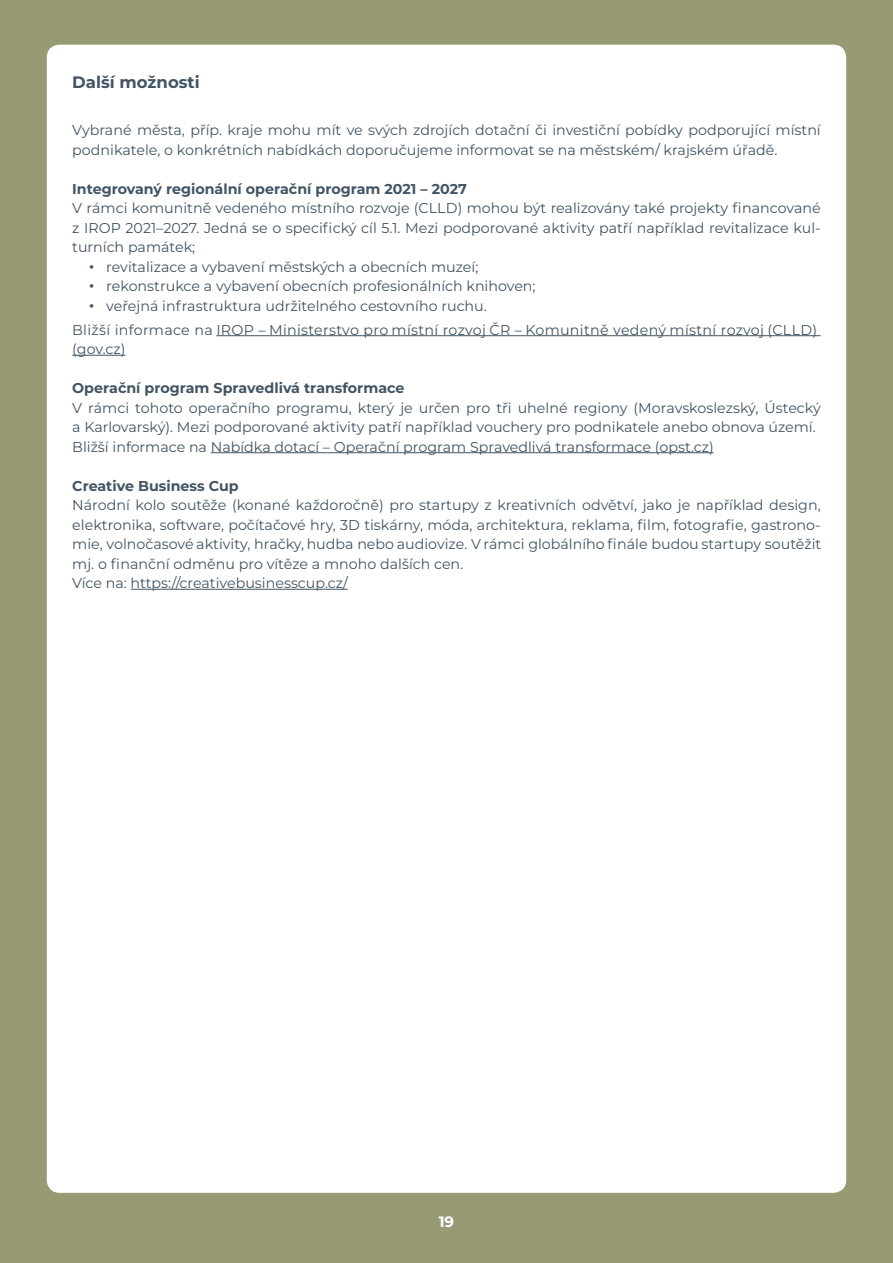
<style>
.page{position:relative;width:893px;height:1263px;background:#989a74}
.page>*{position:absolute;margin:0;border:0;box-sizing:border-box;transform-origin:0 0}
.t1{font:700 16.5px "Montserrat";color:#425463}
.t2{font:700 15px "Montserrat";color:#fff}
.t3{font:14.25px/19.5px "Montserrat";color:#425463}
.t4{font:700 14.25px "Montserrat";color:#425463}
.s1{font-family:"Arial"}
</style>
<div class="page">
<div style="left:47px;top:45px;width:799px;height:1148px;background:#fff;border-radius:13px"></div>
<hr style="left:216px;top:335px;width:605px;height:1px;background:#425463">
<hr style="left:72px;top:355px;width:53px;height:1px;background:#425463">
<hr style="left:211px;top:452px;width:503px;height:1px;background:#425463">
<hr style="left:131px;top:589px;width:217px;height:1px;background:#425463">
<p class="t1" style="left:72px;top:72px;width:129px">Další možnosti</p>
<p class="t3" style="left:72px;top:120px;width:750px">Vybrané města, příp. kraje mohu mít ve svých zdrojích dotační či investiční pobídky podporující místní podnikatele, o konkrétních nabídkách doporučujeme informovat se na městském/ krajském úřadě.</p>
<p class="t4" style="left:72px;top:180px;width:396px">Integrovaný regionální operační program 2021 – 2027</p>
<p class="t3" style="left:72px;top:198px;width:750px;text-align:justify">V rámci komunitně vedeného místního rozvoje (CLLD) mohou být realizovány také projekty financované z IROP 2021–2027. Jedná se o specifický cíl 5.1. Mezi podporované aktivity patří například revitalizace kul&shy;turních památek;</p>
<p class="t3" style="left:89px;top:257px;width:391px"><span class="s1">•</span> revitalizace a vybavení městských a obecních muzeí;</p>
<p class="t3" style="left:89px;top:276px;width:448px"><span class="s1">•</span> rekonstrukce a vybavení obecních profesionálních knihoven;</p>
<p class="t3" style="left:72px;top:294px;width:746px;line-height:23.7px;text-indent:17px"><span class="s1">•</span> veřejná infrastruktura udržitelného cestovního ruchu.<br>Bližší informace na IROP – Ministerstvo pro místní rozvoj ČR – Komunitně vedený místní rozvoj (CLLD)</p>
<p class="t3" style="left:72px;top:339px;width:55px">(gov.cz)</p>
<p class="t4" style="left:72px;top:379px;width:334px">Operační program Spravedlivá transformace</p>
<p class="t3" style="left:72px;top:398px;width:750px">V rámci tohoto operačního programu, který je určen pro tři uhelné regiony (Moravskoslezský, Ústecký a Karlovarský). Mezi podporované aktivity patří například vouchery pro podnikatele anebo obnova území.<br>Bližší informace na Nabídka dotací – Operační program Spravedlivá transformace (opst.cz)</p>
<p class="t4" style="left:72px;top:477px;width:168px">Creative Business Cup</p>
<p class="t3" style="left:72px;top:495px;width:750px">Národní kolo soutěže (konané každoročně) pro startupy z kreativních odvětví, jako je například design, elektronika, software, počítačové hry, 3D tiskárny, móda, architektura, reklama, film, fotografie, gastrono&shy;mie, volnočasové aktivity, hračky, hudba nebo audiovize. V rámci globálního finále budou startupy soutěžit mj. o finanční odměnu pro vítěze a mnoho dalších cen.<br>Více na: https://creativebusinesscup.cz/</p>
<p class="t2" style="left:439px;top:1212px;width:17px">19</p>
</div>
